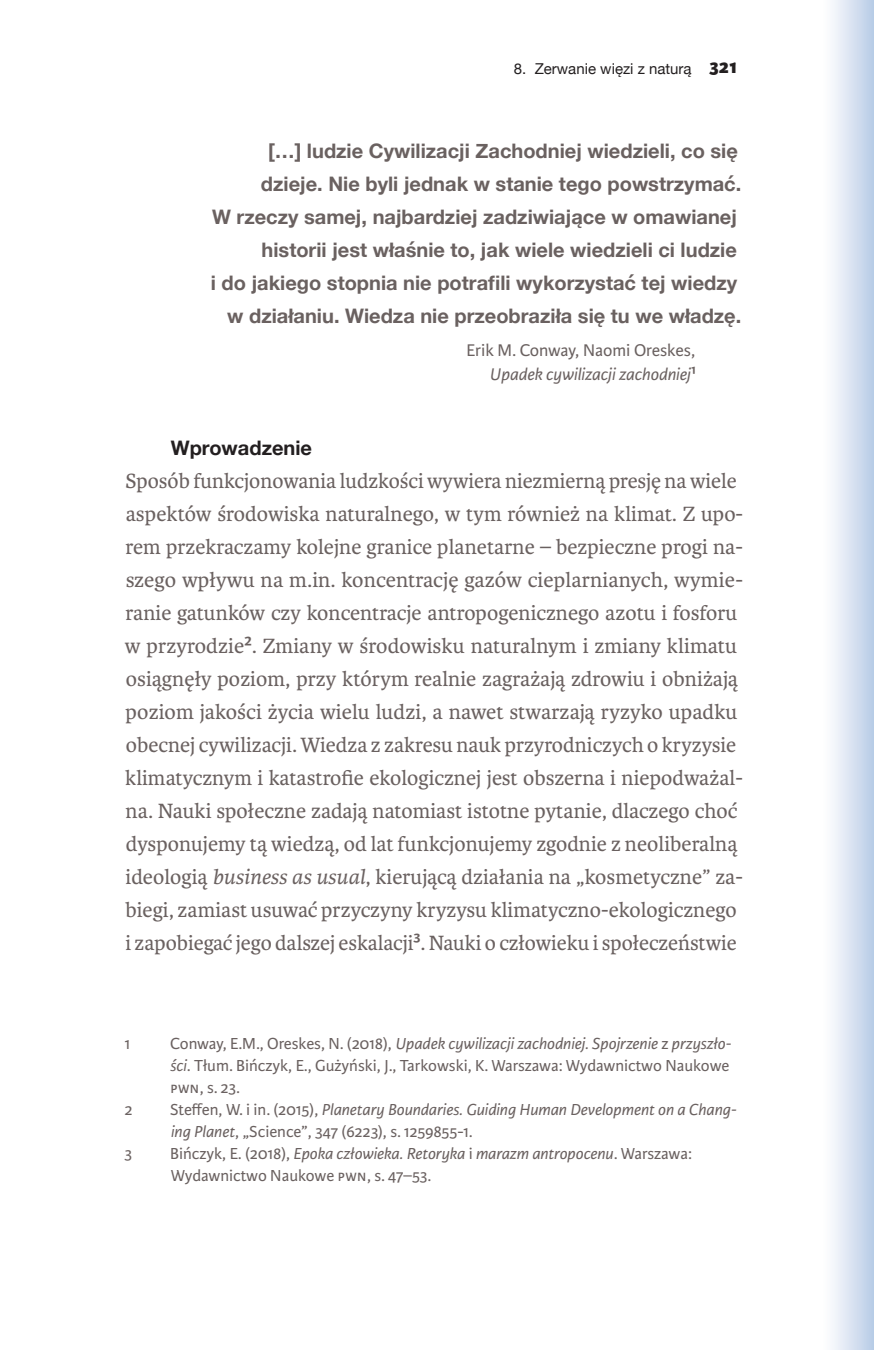
<style>
.page{position:relative;width:874px;height:1350px;background:#fff}
.page>*{position:absolute;margin:0;border:0;box-sizing:border-box;transform-origin:0 0}
.t1{font:22px/33px "Karmina";color:#6a6160}
.t2{font:700 20px/33px "Helvetica Neue";color:#6a6160;text-align:right}
.t3{font:700 20px "Helvetica Neue";color:#231f20}
.t4{font:italic 18px/24px "Karmina Sans";color:#6a6160;text-align:right}
.t5{font:17px/22px "Karmina Sans";color:#6a6160;text-align:justify}
.t6{font:italic 17px/22px "Karmina Sans";color:#6a6160}
.t7{font:15px "Helvetica Neue";color:#231f20}
.s1{font-family:"Karmina Sans";font-weight:800;font-size:20px}
.s2{font-style:normal}
.s3{font-weight:600;font-style:normal}
.s4{font-family:"Karmina Sans";font-weight:600}
.s5{font-style:italic}
</style>
<div class="page">
<div style="left:821px;top:0;width:52px;height:1349px;background:linear-gradient(to right,#fff,#bccee8)"></div>
<p class="t7" style="left:513px;top:58px;width:225px">8. Zerwanie więzi z naturą <span class="s1">321</span></p>
<p class="t2" style="left:211px;top:135px;width:531px">[…] ludzie Cywilizacji Zachodniej wiedzieli, co się dzieje. Nie byli jednak w stanie tego powstrzymać.<br>W rzeczy samej, najbardziej zadziwiające w omawianej historii jest właśnie to, jak wiele wiedzieli ci ludzie<br>i do jakiego stopnia nie potrafili wykorzystać tej wiedzy w działaniu. Wiedza nie przeobraziła się tu we władzę.</p>
<p class="t4" style="left:466px;top:338px;width:231px"><span class="s2">Erik M. Conway, Naomi Oreskes,<br></span>Upadek cywilizacji zachodniej<span class="s3">1</span></p>
<p class="t3" style="left:171px;top:432px;width:143px">Wprowadzenie</p>
<p class="t1" style="left:125px;top:464px;width:619px">Sposób funkcjonowania ludzkości wywiera niezmierną presję na wiele aspektów środowiska naturalnego, w tym również na klimat. Z upo&shy;rem przekraczamy kolejne granice planetarne – bezpieczne progi na&shy;szego wpływu na m.in. koncentrację gazów cieplarnianych, wymie&shy;ranie gatunków czy koncentracje antropogenicznego azotu i fosforu w przyrodzie<span class="s4">2</span>. Zmiany w środowisku naturalnym i zmiany klimatu osiągnęły poziom, przy którym realnie zagrażają zdrowiu i obniżają poziom jakości życia wielu ludzi, a nawet stwarzają ryzyko upadku obecnej cywilizacji. Wiedza z zakresu nauk przyrodniczych o kryzysie klimatycznym i katastrofie ekologicznej jest obszerna i niepodważal&shy;na. Nauki społeczne zadają natomiast istotne pytanie, dlaczego choć dysponujemy tą wiedzą, od lat funkcjonujemy zgodnie z neoliberalną ideologią <span class="s5">business as usual</span>, kierującą działania na „kosmetyczne” za&shy;biegi, zamiast usuwać przyczyny kryzysu klimatyczno-ekologicznego i zapobiegać jego dalszej eskalacji<span class="s4">3</span>. Nauki o człowieku i społeczeństwie</p>
<p class="t5" style="left:125px;top:1033px;width:8px">1</p>
<p class="t5" style="left:170px;top:1033px;width:562px">Conway, E.M., Oreskes, N. (2018), <span class="s5">Upadek cywilizacji zachodniej. Spojrzenie</span> z <span class="s5">przyszło&shy;ści</span>. Tłum. Bińczyk, E., Gużyński, J., Tarkowski, K. Warszawa: Wydawnictwo Naukowe PWN, s. 23.</p>
<p class="t5" style="left:124px;top:1099px;width:10px">2</p>
<p class="t6" style="left:170px;top:1099px;width:567px"><span class="s2">Steffen, W. i in. (2015),</span> Planetary Boundaries. Guiding Human Development on a Chang&shy;ing Planet<span class="s2">, „Science”, 347 (6223), s. 1259855-1.</span></p>
<p class="t5" style="left:124px;top:1143px;width:9px">3</p>
<p class="t5" style="left:170px;top:1143px;width:523px">Bińczyk, E. (2018), <span class="s5">Epoka człowieka. Retoryka</span> i <span class="s5">marazm antropocenu</span>. Warszawa:<br>Wydawnictwo Naukowe PWN, s. 47–53.</p>
</div>
